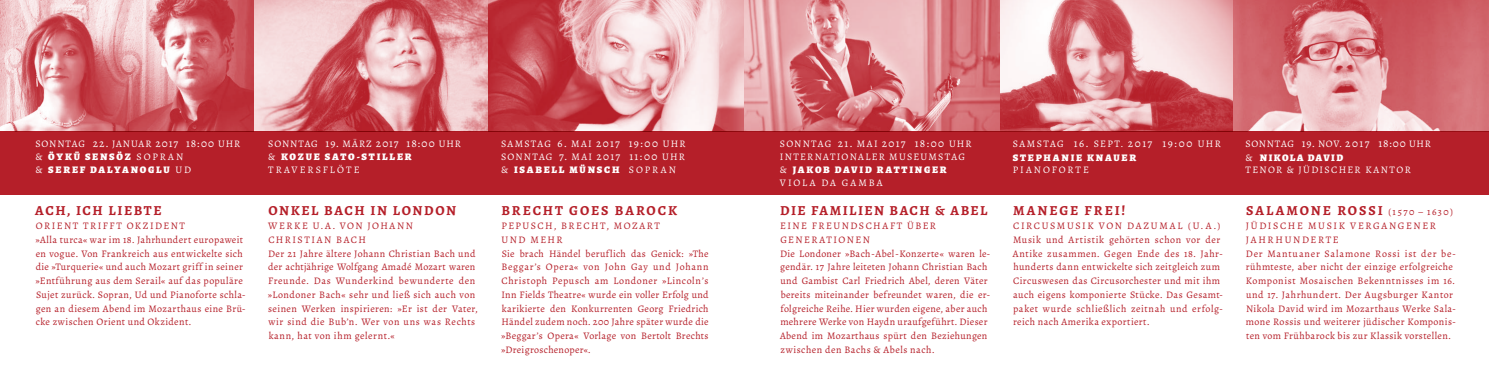
<style>
.page{position:relative;width:1489px;height:373px;background:#fff}
.page>*{position:absolute;margin:0;border:0;box-sizing:border-box;transform-origin:0 0}
.t1{font:700 13.75px "Alegreya";letter-spacing:.12em;color:#b51f29}
.t2{font:700 13.75px "Alegreya";letter-spacing:.14em;color:#b51f29}
.t3{font:11.25px "Alegreya";letter-spacing:.105em;color:#fff}
.t4{font:11.25px "Alegreya";letter-spacing:.125em;color:#fff}
.t5{font:11.25px "Alegreya";letter-spacing:.075em;color:#fff}
.t6{font:10px/13.8px "Alegreya";letter-spacing:.04em;color:#b51f29}
.t7{font:900 10px/13.1px "Alegreya";letter-spacing:.18em;color:#fff}
.t8{font:10px/12.5px "Alegreya";letter-spacing:.135em;color:#fff}
.s1{font-size:10px}
.s2{font-weight:400}
.s3{font-size:11.25px}
.s4{font-weight:900}
.s5{font-weight:400;font-size:10px}
</style>
<div class="page">
<img style="left:0;top:0;width:255px;height:131px">
<svg style="left:255px;top:0;width:233px;height:131px;background:#e0999d"></svg>
<svg style="left:488px;top:0;width:256px;height:131px;background:#db8d92"></svg>
<svg style="left:744px;top:0;width:256px;height:131px;background:#dc8b90"></svg>
<svg style="left:1000px;top:0;width:232px;height:131px;background:#e09ca0"></svg>
<svg style="left:1232px;top:0;width:256px;height:131px;background:#d98186"></svg>
<div style="left:0;top:131px;width:1488px;height:64px;background:#b51f29"></div>
<p class="t8" style="left:35px;top:137px;width:15px">Sonntag</p>
<p class="t3" style="left:93px;top:136px;width:27px">22. <span class="s1">jan</span></p>
<p class="t3" style="left:131px;top:136px;width:111px"><span class="s1">uar</span> 2017 18:00 <span class="s1">uhr</span></p>
<p class="t7" style="left:35px;top:150px;width:109px"><span class="s2">&amp;</span> ÖYKÜ SENSÖ Z <span class="s2">sop</span></p>
<p class="t7" style="left:35px;top:150px;width:149px;text-indent:124px"><span class="s2">ran &amp;</span> SEREF DALYANOGLU <span class="s2">Ud</span></p>
<p class="t8" style="left:268px;top:137px;width:15px">Sonntag</p>
<p class="t5" style="left:325px;top:136px;width:137px">19. <span class="s1">märz</span> 2017 18:00 <span class="s1">uhr</span></p>
<p class="t7" style="left:268px;top:150px;width:145px"><span class="s2">&amp;</span> KOZUE SATO-STILLER <span class="s2">t raversfl</span></p>
<p class="t8" style="left:337px;top:163px;width:24px">öte</p>
<p class="t8" style="left:501px;top:137px;width:8px">samstag</p>
<p class="t8" style="left:557px;top:137px;width:22px"><span class="s3">6.</span> mai</p>
<p class="t3" style="left:596px;top:136px;width:91px">2017 19:00 <span class="s1">uhr</span></p>
<p class="t8" style="left:501px;top:150px;width:9px">sonntag</p>
<p class="t8" style="left:559px;top:150px;width:21px"><span class="s3">7.</span> mai</p>
<p class="t3" style="left:596px;top:149px;width:90px">2017 11:00 <span class="s1">uhr</span></p>
<p class="t7" style="left:501px;top:163px;width:136px"><span class="s2">&amp;</span> ISABELL MÜNSCH <span class="s2">sop</span></p>
<p class="t8" style="left:652px;top:163px;width:18px">ran</p>
<p class="t8" style="left:780px;top:137px;width:9px">sonntag</p>
<p class="t3" style="left:837px;top:136px;width:27px">21. <span class="s1">mai</span></p>
<p class="t3" style="left:881px;top:136px;width:91px">2017 18:00 <span class="s1">uhr</span></p>
<p class="t8" style="left:780px;top:150px;width:8px">int</p>
<p class="t8" style="left:800px;top:150px;width:23px">ernational</p>
<p class="t7" style="left:780px;top:150px;width:168px;text-indent:92px"><span class="s2">er museumstag<br>&amp;</span> JAKOB DAVID RATTINGER<br><span class="s2">Viola</span></p>
<p class="t8" style="left:821px;top:176px;width:9px">da</p>
<p class="t8" style="left:841px;top:176px;width:10px">gamba</p>
<p class="t8" style="left:1012px;top:137px;width:9px">samstag</p>
<p class="t4" style="left:1073px;top:136px;width:148px">16. <span class="s1">Sept.</span> 2017 19:00 <span class="s1">uhr</span></p>
<p class="t7" style="left:1012px;top:150px;width:125px">STEPHANIE KNAUER</p>
<p class="t8" style="left:1012px;top:163px;width:9px">pianofo</p>
<p class="t8" style="left:1067px;top:163px;width:23px">rt e</p>
<p class="t8" style="left:1245px;top:137px;width:14px">Sonntag</p>
<p class="t3" style="left:1301px;top:136px;width:130px">19. <span class="s1">nov.</span> 2017 18:00 <span class="s1">uhr</span></p>
<p class="t8" style="left:1245px;top:151px;width:99px">&amp; <span class="s4">NIKOLA DAVID </span>tenor &amp; jüdisch</p>
<p class="t8" style="left:1347px;top:163px;width:27px">er kanto</p>
<p class="t8" style="left:1404px;top:163px;width:8px">r</p>
<h1 class="t1" style="left:35px;top:201px;width:128px">ACH, ICH LIEBTE</h1>
<p class="t6" style="left:36px;top:218px;width:69px">Orient trifft</p>
<p class="t6" style="left:35px;top:218px;width:211px;text-indent:91px">Ok zident<br>»Alla turca« war im 18. Jahrhundert europaweit en vogue. Von Frankreich aus entwickelte sich die »Turquerie« und auch Mozart griff in seiner »Entführung aus dem Serail« auf das populäre Sujet zurück. Sopran, Ud und Pianoforte schla&shy;gen an diesem Abend im Mozarthaus eine Brü&shy;cke zwischen Orient und Okzident.</p>
<h1 class="t1" style="left:268px;top:201px;width:189px">ONKEL BACH IN LONDON</h1>
<p class="t6" style="left:268px;top:218px;width:88px">Werk e u.a . von</p>
<p class="t6" style="left:367px;top:218px;width:14px">Johann</p>
<p class="t6" style="left:268px;top:232px;width:32px">Christian</p>
<p class="t6" style="left:268px;top:232px;width:211px;text-indent:68px">Bach<br>Der 21 Jahre ältere Johann Christian Bach und der achtjährige Wolfgang Amadé Mozart waren Freunde. Das Wunderkind bewunderte den »Londoner Bach« sehr und ließ sich auch von seinen Werken inspirieren: »Er ist der Vater, wir sind die Bub’n. Wer von uns was Rechts kann, hat von ihm gelernt.«</p>
<h1 class="t1" style="left:501px;top:201px;width:177px">BRECHT GOES BAROCK</h1>
<p class="t6" style="left:501px;top:218px;width:38px">Pepusch</p>
<p class="t6" style="left:554px;top:218px;width:38px">, Brecht</p>
<p class="t6" style="left:606px;top:218px;width:53px">, Moza rt</p>
<p class="t6" style="left:501px;top:232px;width:17px">und</p>
<p class="t6" style="left:501px;top:232px;width:209px;text-indent:29px">mehr<br>Sie brach Händel beruflich das Genick: »The Beggar’s Opera« von John Gay und Johann Christoph Pepusch am Londoner »Lincoln’s Inn Fields Theatre« wurde ein voller Erfolg und karikierte den Konkurrenten Georg Friedrich Händel zudem noch. 200 Jahre später wurde die »Beggar’s Opera« Vorlage von Bertolt Brechts »Dreigroschenoper«.</p>
<h1 class="t1" style="left:780px;top:201px;width:209px">DIE FAMILIEN BACH &amp; ABEL</h1>
<p class="t6" style="left:780px;top:218px;width:71px">ein e Freundschaft</p>
<p class="t6" style="left:907px;top:218px;width:30px">über</p>
<p class="t6" style="left:780px;top:232px;width:47px">Gen eration</p>
<p class="t6" style="left:780px;top:232px;width:211px;text-indent:75px">en<br>Die Londoner »Bach-Abel-Konzerte« waren le&shy;gendär. 17 Jahre leiteten Johann Christian Bach und Gambist Carl Friedrich Abel, deren Väter bereits miteinander befreundet waren, die er&shy;folgreiche Reihe. Hier wurden eigene, aber auch mehrere Werke von Haydn uraufgeführt. Dieser Abend im Mozarthaus spürt den Beziehungen zwischen den Bachs &amp; Abels nach.</p>
<h1 class="t1" style="left:1012px;top:201px;width:114px">MANEGE FREI!</h1>
<p class="t6" style="left:1013px;top:218px;width:70px">Circusm usik</p>
<p class="t6" style="left:1098px;top:218px;width:16px">von</p>
<p class="t6" style="left:1127px;top:218px;width:41px">da zumal</p>
<p class="t6" style="left:1012px;top:218px;width:211px;text-indent:175px">(u.a .)<br>Musik und Artistik gehörten schon vor der Antike zusammen. Gegen Ende des 18. Jahr&shy;hunderts dann entwickelte sich zeitgleich zum Circuswesen das Circusorchester und mit ihm auch eigens komponierte Stücke. Das Gesamt&shy;paket wurde schließlich zeitnah und erfolg&shy;reich nach Amerika exportiert.</p>
<h1 class="t2" style="left:1245px;top:201px;width:209px">SALAMONE ROSSI <span class="s5">(1570 – 1630)</span></h1>
<p class="t6" style="left:1245px;top:218px;width:22px">jüdisch</p>
<p class="t6" style="left:1296px;top:218px;width:37px">e Musik</p>
<p class="t6" style="left:1349px;top:218px;width:32px">vergang</p>
<p class="t6" style="left:1405px;top:218px;width:31px">en er</p>
<p class="t6" style="left:1245px;top:232px;width:211px">Jah rh und ert e<br>Der Mantuaner Salamone Rossi ist der be&shy;rühmteste, aber nicht der einzige erfolgreiche Komponist Mosaischen Bekenntnisses im 16. und 17. Jahrhundert. Der Augsburger Kantor Nikola David wird im Mozarthaus Werke Sala&shy;mone Rossis und weiterer jüdischer Komponis&shy;ten vom Frühbarock bis zur Klassik vorstellen.</p>
</div>
